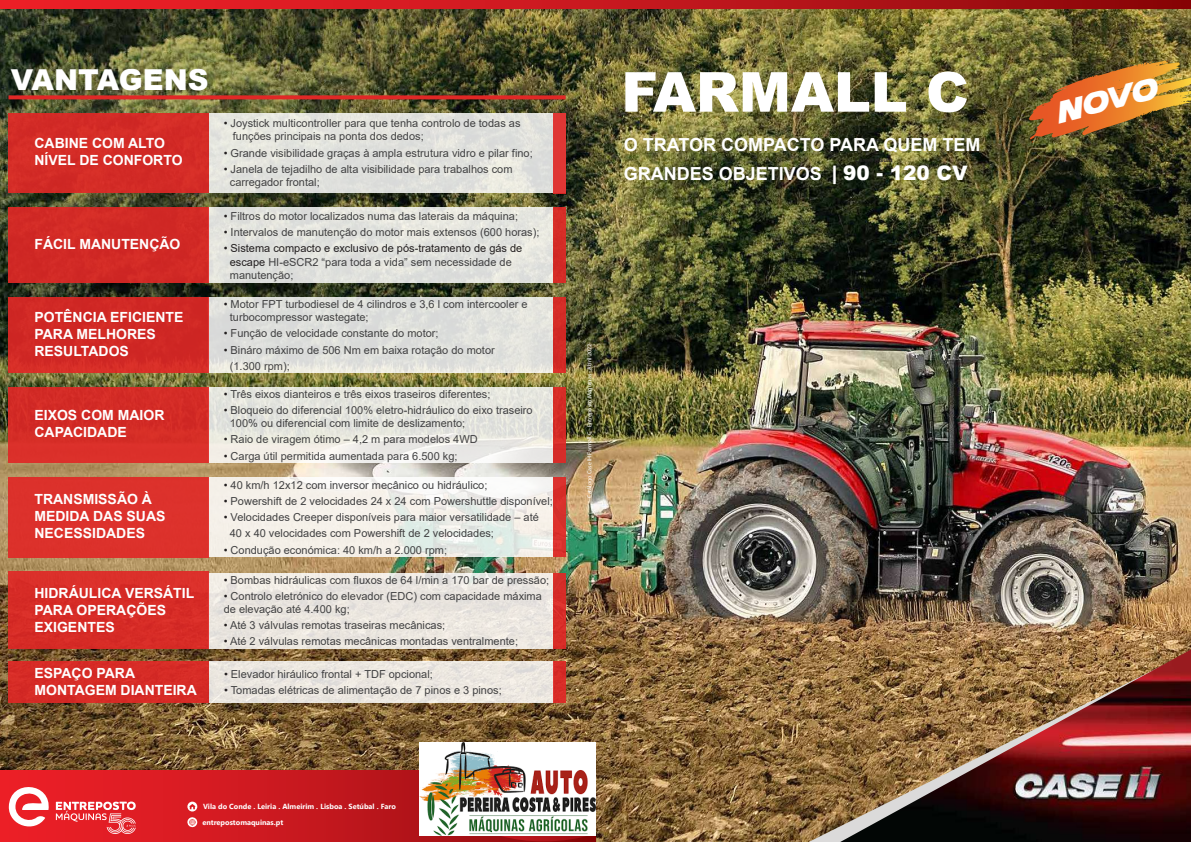
<style>
.page{position:relative;width:1191px;height:842px;background:#fff}
.page>*{position:absolute;margin:0;border:0;box-sizing:border-box;transform-origin:0 0}
.t1{font:900 55.2px "Arial";color:#fff}
.t2{font:39.9px "Airstrike";color:#fff;scale:.96 1}
.t3{font:900 28.8px "Arial";color:#fff}
.t4{font:700 18px/29px "Arial";color:#fff}
.t5{font:700 14px/16.8px "Arial";color:#fff}
.t6{font:11px/13.2px "Arial";color:#414142}
.t7{font:11px/13.2px "Arial";color:#231f20}
.t8{font:700 7.4px/15.6px "Microsoft Tai Le";color:#fff}
.t9{font:6px "Myriad Pro";color:#fff}
.t10{font:700 6px "Arial";color:#231f20}
.s1{color:#231f20}
.s2{color:#414142}
.s3{font-weight:900;font-size:20px}
</style>
<div class="page">
<img style="left:0;top:9px;width:1191px;height:833px">
<svg style="left:0;top:0;width:1191px;height:9px;background:#c2161c"></svg>
<svg style="left:0;top:770px;width:595px;height:72px;background:#cc191f"></svg>
<svg style="left:8px;top:778px;width:129px;height:59px;background:#ea494f"></svg>
<svg style="left:187px;top:802px;width:11px;height:26px"></svg>
<svg style="left:424px;top:836px;width:171px;height:5px"></svg>
<svg style="left:791px;top:647px;width:400px;height:195px;background:#916f43"></svg>
<img style="left:840px;top:649px;width:351px;height:193px">
<svg style="left:9px;top:95px;width:556px;height:4px;background:#d22c26"></svg>
<div style="left:209px;top:114px;width:356px;height:79px;background:#e1e2dd"></div>
<div style="left:553px;top:113px;width:12px;height:80px;background:#df3634"></div>
<div style="left:9px;top:114px;width:200px;height:79px;background:#d42b26"></div>
<div style="left:209px;top:208px;width:344px;height:75px;background:#e1e2dd"></div>
<div style="left:9px;top:207px;width:200px;height:76px;background:#d12925"></div>
<div style="left:553px;top:208px;width:12px;height:75px;background:#d52c26"></div>
<div style="left:209px;top:297px;width:344px;height:76px;background:linear-gradient(to bottom,#dddedc,#e3e3dd)"></div>
<div style="left:9px;top:297px;width:200px;height:76px;background:#d02825"></div>
<div style="left:553px;top:297px;width:12px;height:76px;background:#d32b26"></div>
<svg style="left:209px;top:387px;width:344px;height:76px;background:#e8e7e1"></svg>
<div style="left:9px;top:387px;width:200px;height:76px;background:#d52d27"></div>
<div style="left:553px;top:387px;width:12px;height:76px;background:#d52c27"></div>
<svg style="left:209px;top:477px;width:344px;height:80px;fill:#f5f0e9"></svg>
<div style="left:9px;top:477px;width:200px;height:80px;background:#dc312c"></div>
<div style="left:553px;top:477px;width:12px;height:80px;background:#da312c"></div>
<div style="left:209px;top:573px;width:344px;height:76px;background:#eae6df"></div>
<div style="left:9px;top:571px;width:200px;height:78px;background:#d72c27"></div>
<div style="left:553px;top:573px;width:12px;height:76px;background:#d72d28"></div>
<div style="left:209px;top:661px;width:344px;height:42px;background:#ebe6e0"></div>
<div style="left:9px;top:661px;width:200px;height:42px;background:#d72b26"></div>
<div style="left:553px;top:661px;width:12px;height:42px;background:#d82c27"></div>
<img style="left:1028px;top:59px;width:144px;height:84px">
<img style="left:419px;top:742px;width:176px;height:94px">
<h3 class="t3" style="left:11px;top:59px;width:199px">VANTAGENS</h3>
<p class="t5" style="left:35px;top:135px;width:150px">CABINE COM ALTO<br>NÍVEL DE CONFORTO</p>
<p class="t5" style="left:35px;top:236px;width:147px">FÁCIL MANUTENÇÃO</p>
<p class="t5" style="left:35px;top:309px;width:150px">POTÊNCIA EFICIENTE<br>PARA MELHORES<br>RESULTADOS</p>
<p class="t5" style="left:35px;top:407px;width:131px">EIXOS COM MAIOR<br>CAPACIDADE</p>
<p class="t5" style="left:35px;top:491px;width:132px">TRANSMISSÃO À<br>MEDIDA DAS SUAS<br>NECESSIDADES</p>
<p class="t5" style="left:35px;top:585px;width:161px">HIDRÁULICA VERSÁTIL<br>PARA OPERAÇÕES<br>EXIGENTES</p>
<p class="t5" style="left:35px;top:665px;width:164px">ESPAÇO PARA<br>MONTAGEM DIANTEIRA</p>
<p class="t6" style="left:233px;top:117px;width:289px;text-indent:-9px"><span class="s1">•</span> Joystick multicontroller para que tenha controlo de todas as funções principais na ponta dos dedos;</p>
<p class="t6" style="left:224px;top:146px;width:310px"><span class="s1">•</span> Grande visibilidade graças à ampla estrutura vidro e pilar fino;</p>
<p class="t6" style="left:230px;top:162px;width:284px;text-indent:-6px"><span class="s1">•</span> Janela de tejadilho de alta visibilidade para trabalhos com carregador frontal;</p>
<p class="t6" style="left:224px;top:210px;width:296px"><span class="s1">•</span> Filtros do motor localizados numa das laterais da máquina;</p>
<p class="t6" style="left:224px;top:226px;width:317px"><span class="s1">•</span> Intervalos de manutenção do motor mais extensos (600 horas);</p>
<p class="t7" style="left:230px;top:242px;width:294px;text-indent:-6px">• Sistema compacto e exclusivo de pós-tratamento de gás de escape <span class="s2">HI-eSCR2 “para toda a vida” sem necessidade de manutenção;</span></p>
<p class="t6" style="left:230px;top:297px;width:299px;text-indent:-6px"><span class="s1">•</span> Motor FPT turbodiesel de 4 cilindros e 3,6 l com intercooler e turbocompressor wastegate;</p>
<p class="t6" style="left:224px;top:327px;width:216px"><span class="s1">•</span> Função de velocidade constante do motor;</p>
<p class="t6" style="left:230px;top:342px;width:266px;line-height:16.2px;text-indent:-6px"><span class="s1">•</span> Bináro máximo de 506 Nm em baixa rotação do motor (1.300 rpm);</p>
<p class="t6" style="left:224px;top:387px;width:268px"><span class="s1">•</span> Três eixos dianteiros e três eixos traseiros diferentes;</p>
<p class="t6" style="left:230px;top:404px;width:304px;text-indent:-6px"><span class="s1">•</span> Bloqueio do diferencial 100% eletro-hidráulico do eixo traseiro<br>100% ou diferencial com limite de deslizamento;</p>
<p class="t6" style="left:224px;top:433px;width:255px"><span class="s1">•</span> Raio de viragem ótimo – 4,2 m para modelos 4WD</p>
<p class="t6" style="left:224px;top:449px;width:235px"><span class="s1">•</span> Carga útil permitida aumentada para 6.500 kg;</p>
<p class="t6" style="left:224px;top:478px;width:265px"><span class="s1">•</span> 40 km/h 12x12 com inversor mecânico ou hidráulico;</p>
<p class="t6" style="left:224px;top:494px;width:331px"><span class="s1">•</span> Powershift de 2 velocidades 24 x 24 com Powershuttle disponível;</p>
<p class="t6" style="left:230px;top:509px;width:310px;line-height:16.2px;text-indent:-6px"><span class="s1">•</span> Velocidades Creeper disponíveis para maior versatilidade – até<br>40 x 40 velocidades com Powershift de 2 velocidades;</p>
<p class="t6" style="left:224px;top:543px;width:225px"><span class="s1">•</span> Condução económica: 40 km/h a 2.000 rpm;</p>
<p class="t6" style="left:224px;top:573px;width:327px"><span class="s1">•</span> Bombas hidráulicas com fluxos de 64 l/min a 170 bar de pressão;</p>
<p class="t6" style="left:224px;top:589px;width:320px"><span class="s1">•</span> Controlo eletrónico do elevador (EDC) com capacidade máxima de elevação até 4.400 kg;</p>
<p class="t6" style="left:224px;top:619px;width:223px"><span class="s1">•</span> Até 3 válvulas remotas traseiras mecânicas;</p>
<p class="t6" style="left:224px;top:635px;width:296px"><span class="s1">•</span> Até 2 válvulas remotas mecânicas montadas ventralmente;</p>
<p class="t6" style="left:224px;top:667px;width:210px"><span class="s1">•</span> Elevador hiráulico frontal + TDF opcional;</p>
<p class="t6" style="left:224px;top:683px;width:279px"><span class="s1">•</span> Tomadas elétricas de alimentação de 7 pinos e 3 pinos;</p>
<h1 class="t1" style="left:621px;top:52px;width:349px">FARMALL C</h1>
<h3 class="t4" style="left:624px;top:130px;width:358px">O TRATOR COMPACTO PARA QUEM TEM<br>GRANDES OBJETIVOS <span class="s3">| 90 - 120 CV</span></h3>
<p class="t10" style="left:855px;top:155px;width:39px">Lorem ipsum</p>
<p class="t9" style="left:586px;top:498px;width:155px;rotate:-90deg">Catálogo Case IH Farmall C - Entreposto Máquinas - Abril 2022</p>
<p class="t8" style="left:202px;top:799px;width:195px">Vila do Conde . Leiria . Almeirim . Lisboa . Setúbal . Faro entrepostomaquinas.pt</p>
<h2 class="t2" style="left:1050px;top:96px;width:109px;rotate:-15deg">NOVO</h2>
</div>
